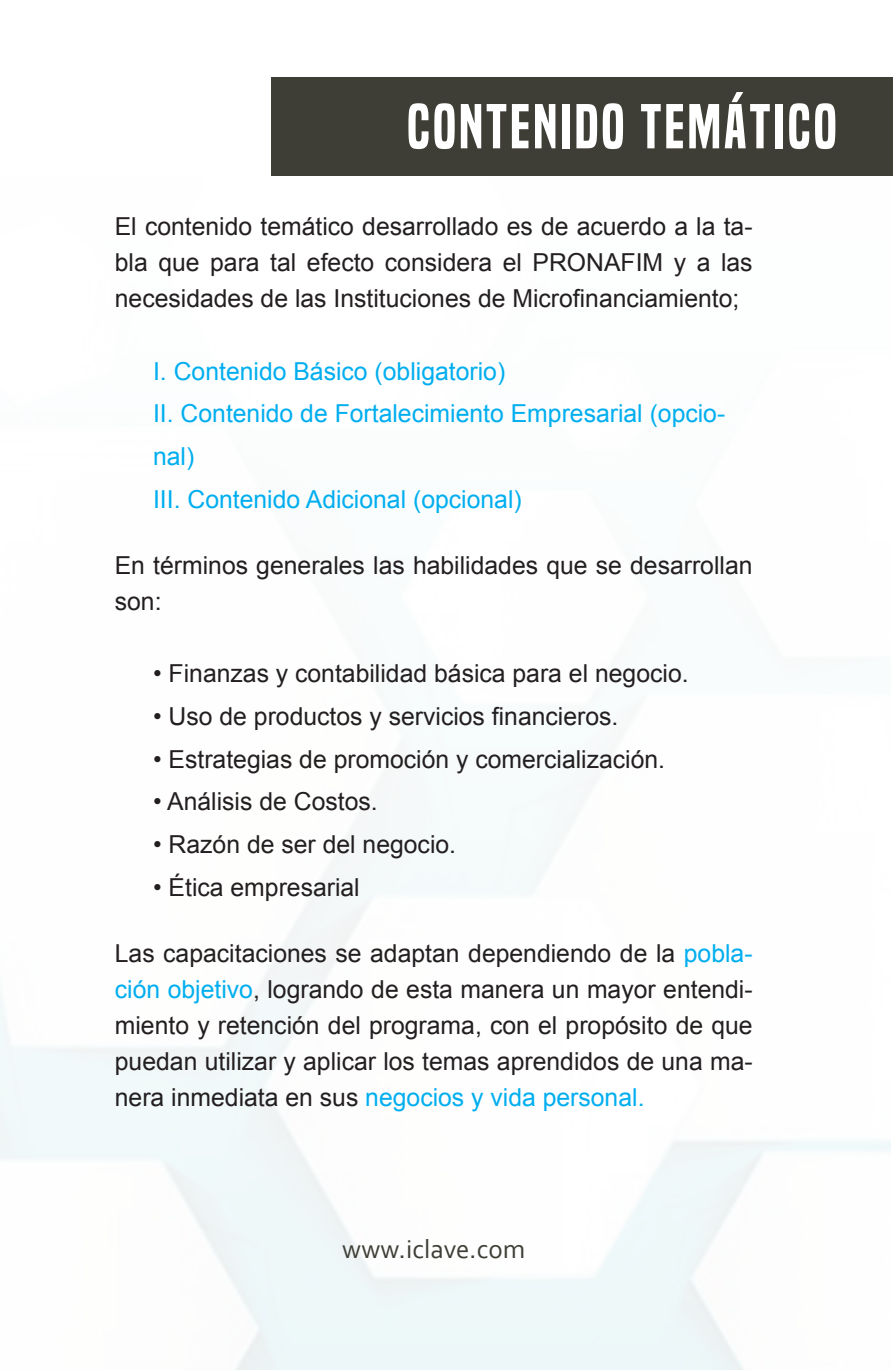
<style>
.page{position:relative;width:893px;height:1372px;background:#fff}
.page>*{position:absolute;margin:0;border:0;box-sizing:border-box;transform-origin:0 0}
.t1{font:58.5px "Built Titling Sb";letter-spacing:.05em;color:#fff}
.t2{font:27px "Corbel";color:#3f3e36}
.t3{font:24.75px/36px "Arial";color:#231f20;text-align:justify}
.t4{font:24.75px/42.8px "Arial";color:#00aeef}
.s1{color:#00aeef}
</style>
<div class="page">
<img style="left:0;top:175px;width:891px;height:1194px">
<div style="left:271px;top:77px;width:622px;height:98px;background:#3f3e36"></div>
<h1 class="t1" style="left:407px;top:92px;width:431px">CONTENIDO TEMÁTICO</h1>
<p class="t3" style="left:115px;top:208px;width:639px">El contenido temático desarrollado es de acuerdo a la ta&shy;bla que para tal efecto considera el PRONAFIM y a las necesidades de las Instituciones de Microfinanciamiento;</p>
<p class="t4" style="left:153px;top:350px;width:574px">I. Contenido Básico (obligatorio)<br>II. Contenido de Fortalecimiento Empresarial (opcio&shy;nal)<br>III. Contenido Adicional (opcional)</p>
<p class="t3" style="left:115px;top:547px;width:639px">En términos generales las habilidades que se desarrollan son:</p>
<p class="t3" style="left:153px;top:655px;width:537px">• Finanzas y contabilidad básica para el negocio.</p>
<p class="t3" style="left:153px;top:698px;width:467px">• Uso de productos y servicios financieros.</p>
<p class="t3" style="left:153px;top:741px;width:514px">• Estrategias de promoción y comercialización.</p>
<p class="t3" style="left:153px;top:784px;width:226px">• Análisis de Costos.</p>
<p class="t3" style="left:153px;top:826px;width:305px">• Razón de ser del negocio.</p>
<p class="t3" style="left:153px;top:869px;width:208px">• Ética empresarial</p>
<p class="t3" style="left:115px;top:935px;width:639px">Las capacitaciones se adaptan dependiendo de la <span class="s1">pobla&shy;ción objetivo</span>, logrando de esta manera un mayor entendi&shy;miento y retención del programa, con el propósito de que puedan utilizar y aplicar los temas aprendidos de una ma&shy;nera inmediata en sus <span class="s1">negocios y vida personal.</span></p>
<p class="t2" style="left:342px;top:1232px;width:185px">www.iclave.com</p>
</div>
